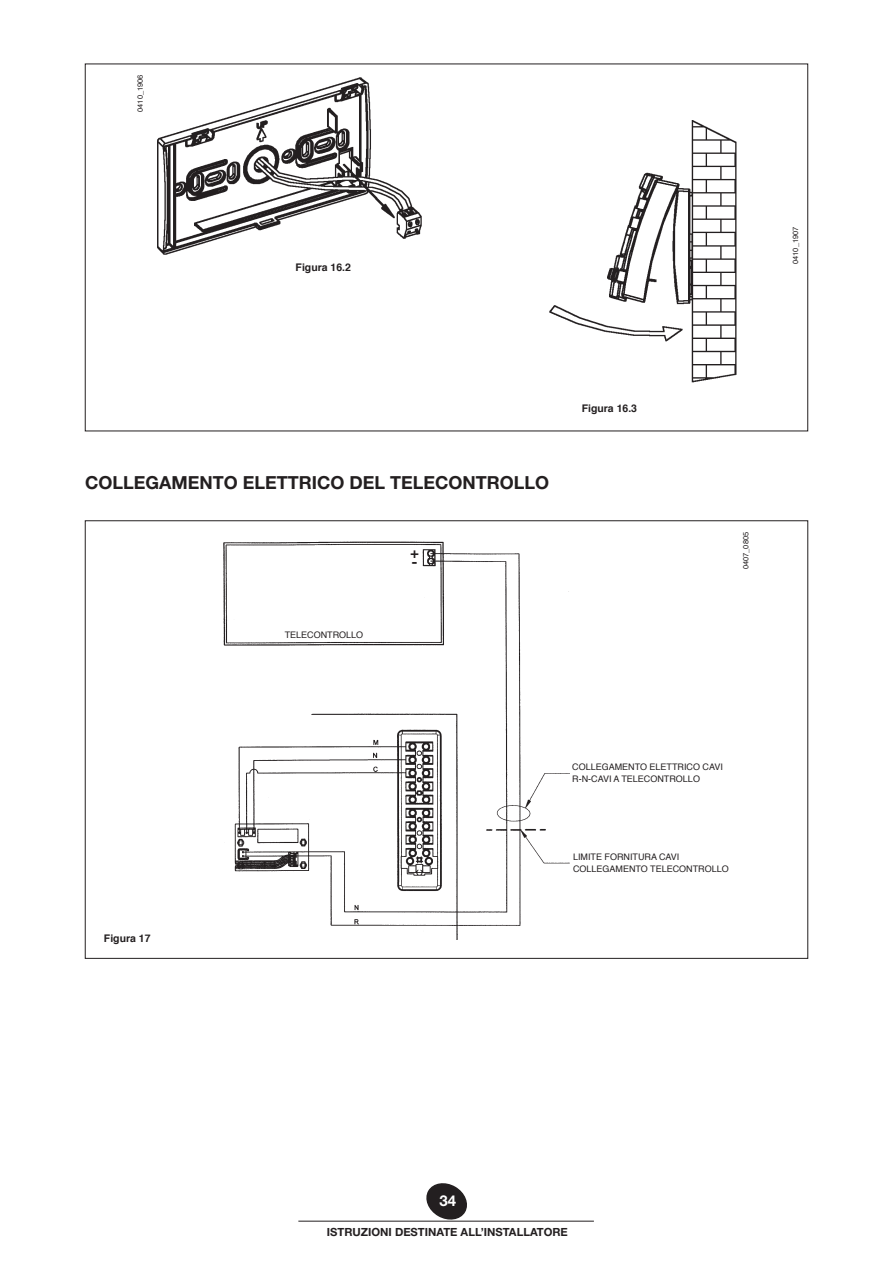
<style>
.page{position:relative;width:893px;height:1263px;background:#fff}
.page>*{position:absolute;margin:0;border:0;box-sizing:border-box;transform-origin:0 0}
.t1{font:700 18px "Helvetica Neue";color:#231f20}
.t2{font:700 15px "Helvetica Neue";color:#fff}
.t3{font:700 15px "Helvetica Neue";color:#231f20}
.t4{font:700 11.25px "Helvetica Neue";color:#231f20}
.t5{font:700 10.5px "Helvetica";color:#231f20}
.t6{font:9px/12px "Helvetica";color:#231f20}
.t7{font:7.5px "Helvetica";color:#231f20}
</style>
<div class="page">
<svg style="left:419px;top:1183px;width:56px;height:38px"></svg>
<hr style="left:298px;top:1221px;width:296px;height:1px;background:#231f20">
<img style="left:157px;top:78px;width:265px;height:177px">
<img style="left:550px;top:121px;width:187px;height:262px">
<img style="left:223px;top:542px;width:347px;height:398px">
<p class="t7" style="left:135px;top:112px;width:39px;rotate:-90deg">0410_1906</p>
<p class="t5" style="left:296px;top:260px;width:57px">Figura 16.2</p>
<p class="t7" style="left:790px;top:264px;width:39px;rotate:-90deg">0410_1907</p>
<h1 class="t1" style="left:85px;top:471px;width:466px">COLLEGAMENTO ELETTRICO DEL TELECONTROLLO</h1>
<p class="t6" style="left:285px;top:629px;width:80px">TELECONTROLLO</p>
<h2 class="t3" style="left:410px;top:543px;width:11px">+</h2>
<h2 class="t3" style="left:412px;top:552px;width:8px">-</h2>
<p class="t5" style="left:582px;top:401px;width:57px">Figura 16.3</p>
<p class="t7" style="left:741px;top:569px;width:39px;rotate:-90deg">0407_0805</p>
<p class="t5" style="left:104px;top:932px;width:48px">Figura 17</p>
<p class="t6" style="left:572px;top:761px;width:152px">COLLEGAMENTO ELETTRICO CAVI<br>R-N-CAVI A TELECONTROLLO</p>
<p class="t6" style="left:573px;top:851px;width:157px">LIMITE FORNITURA CAVI<br>COLLEGAMENTO TELECONTROLLO</p>
<h2 class="t2" style="left:439px;top:1192px;width:18px">34</h2>
<p class="t4" style="left:327px;top:1225px;width:243px">ISTRUZIONI DESTINATE ALL’INSTALLATORE</p>
</div>
